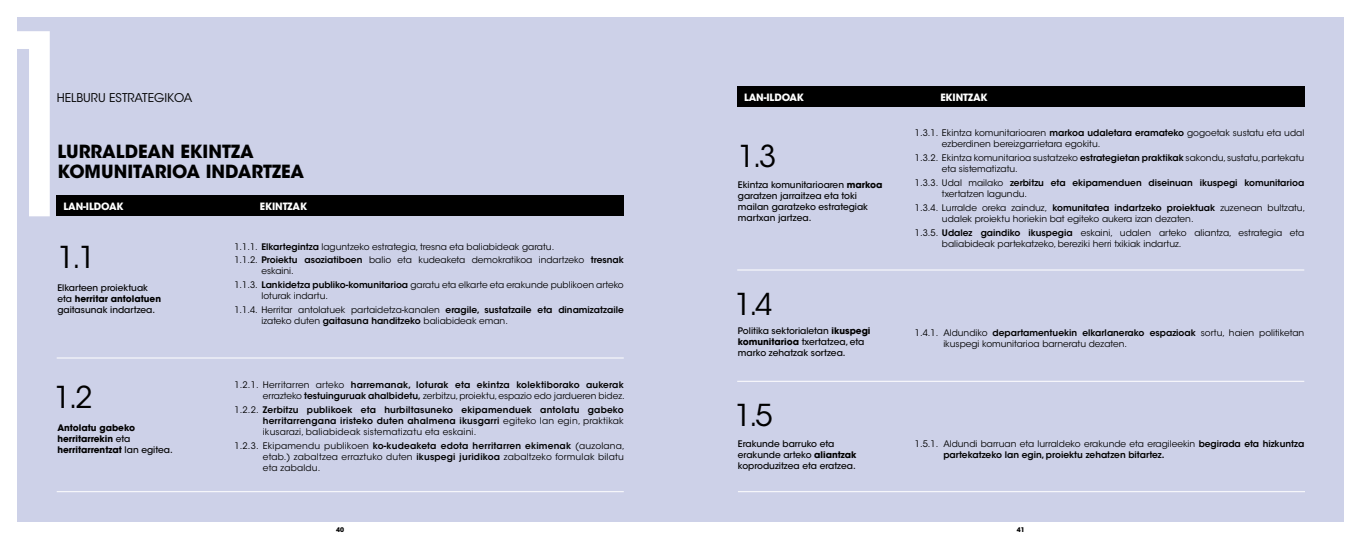
<style>
.page{position:relative;width:1361px;height:539px;background:#fff}
.page>*{position:absolute;margin:0;border:0;box-sizing:border-box;transform-origin:0 0}
.t1{font:250px "ITC Avant Garde Std";color:#fff}
.t2{font:30px "ITC Avant Garde Std";color:#000}
.t3{font:700 18px/20px "ITC Avant Garde Std";color:#000}
.t4{font:12px "ITC Avant Garde Std";color:#000}
.t5{font:700 10px "ITC Avant Garde Std";letter-spacing:-.01em;color:#fff}
.t6{font:9px/11px "ITC Avant Garde Std";color:#000}
.t7{font:600 9px/11px "ITC Avant Garde Std";color:#000}
.t8{font:500 9px/11px "ITC Avant Garde Std";color:#000}
.t9{font:700 9px/11px "ITC Avant Garde Std";color:#000}
.t10{font:700 6.4px "ITC Avant Garde Std";color:#000}
.s1{font-weight:700}
.s2{font-weight:500}
.s3{font-weight:600}
.s4{font-weight:400}
</style>
<div class="page">
<div style="left:17px;top:17px;width:1327px;height:505px;background:#cdd1e8"></div>
<hr style="left:57px;top:357px;width:567px;height:1px;background:#fff">
<hr style="left:737px;top:269px;width:567px;height:1px;background:#fff">
<hr style="left:57px;top:491px;width:567px;height:1px;background:#fff">
<hr style="left:738px;top:491px;width:567px;height:1px;background:#fff">
<hr style="left:737px;top:381px;width:567px;height:1px;background:#fff">
<div style="left:57px;top:195px;width:567px;height:21px;background:#000"></div>
<div style="left:737px;top:86px;width:567px;height:21px;background:#000"></div>
<h1 class="t1" style="left:-36px;top:-26px;width:146px">1</h1>
<h3 class="t4" style="left:57px;top:90px;width:137px">HELBURU ESTRATEGIKOA</h3>
<h3 class="t3" style="left:57px;top:141px;width:248px">LURRALDEAN EKINTZA<br>KOMUNITARIOA INDARTZEA</h3>
<p class="t5" style="left:63px;top:199px;width:62px">LAN-ILDOAK</p>
<p class="t5" style="left:260px;top:199px;width:49px">EKINTZAK</p>
<h2 class="t2" style="left:57px;top:239px;width:40px">1.1</h2>
<p class="t8" style="left:57px;top:282px;width:105px">Elkarteen proiektuak eta <span class="s1">herritar antolatuen </span>gaitasunak indartzea.</p>
<h2 class="t2" style="left:54px;top:378px;width:40px">1.2</h2>
<p class="t9" style="left:57px;top:422px;width:117px">Antolatu gabeko herritarrekin <span class="s2">eta </span>herritarrentzat <span class="s2">lan egitea.</span></p>
<p class="t6" style="left:234px;top:239px;width:391px;line-height:13.8px">1.1.1. <span class="s3">Elkartegintza</span> laguntzeko estrategia, tresna eta baliabideak garatu.<br>1.1.2. <span class="s3">Proiektu asoziatiboen</span> balio eta kudeaketa demokratikoa indartzeko <span class="s3">tresnak</span></p>
<p class="t6" style="left:234px;top:264px;width:391px;line-height:13.8px;text-indent:27px">eskaini.<br>1.1.3. <span class="s3">Lankidetza publiko-komunitarioa</span> garatu eta elkarte eta erakunde publikoen arteko</p>
<p class="t6" style="left:234px;top:289px;width:391px;line-height:13.8px;text-indent:27px">loturak indartu.<br>1.1.4. Herritar antolatuek partaidetza-kanalen <span class="s3">eragile, sustatzaile eta dinamizatzaile</span></p>
<p class="t6" style="left:261px;top:315px;width:248px">izateko duten <span class="s3">gaitasuna handitzeko</span> baliabideak eman.</p>
<p class="t6" style="left:234px;top:379px;width:392px;text-align:right">1.2.1. Herritarren arteko <span class="s3">harremanak, loturak eta ekintza kolektiborako aukerak </span>errazteko <span class="s3">testuinguruak ahalbidetu,</span> zerbitzu, proiektu, espazio edo jardueren bidez.</p>
<p class="t7" style="left:263px;top:404px;width:362px;text-align:justify;text-indent:-28px"><span class="s4">1.2.2.</span> Zerbitzu publikoek eta hurbiltasuneko ekipamenduek antolatu gabeko herritarrengana iristeko duten ahalmena ikusgarri <span class="s4">egiteko lan egin, praktikak ikusarazi, baliabideak sistematizatu eta eskaini.</span></p>
<p class="t6" style="left:263px;top:440px;width:363px;text-align:justify;text-indent:-28px">1.2.3. Ekipamendu publikoen <span class="s3">ko-kudeaketa edota herritarren ekimenak</span> (auzolana, etab.) zabaltzea erraztuko duten <span class="s3">ikuspegi juridikoa</span> zabaltzeko formulak bilatu eta zabaldu.</p>
<p class="t5" style="left:744px;top:90px;width:62px">LAN-ILDOAK</p>
<h2 class="t2" style="left:738px;top:138px;width:40px">1.3</h2>
<p class="t8" style="left:738px;top:179px;width:146px">Ekintza komunitarioaren <span class="s1">markoa </span>garatzen jarraitzea eta toki mailan garatzeko estrategiak martxan jartzea.</p>
<h2 class="t2" style="left:734px;top:285px;width:40px">1.4</h2>
<p class="t8" style="left:738px;top:325px;width:134px">Politika sektorialetan <span class="s1">ikuspegi komunitarioa</span> txertatzea, eta marko zehatzak sortzea.</p>
<h2 class="t2" style="left:734px;top:397px;width:40px">1.5</h2>
<p class="t8" style="left:738px;top:438px;width:120px">Erakunde barruko eta erakunde arteko <span class="s1">aliantzak </span>koproduzitzea eta eratzea.</p>
<p class="t5" style="left:940px;top:90px;width:49px">EKINTZAK</p>
<p class="t6" style="left:942px;top:128px;width:364px;text-indent:-27px">1.3.1. Ekintza komunitarioaren <span class="s3">markoa udaletara eramateko</span> gogoetak sustatu eta udal ezberdinen bereizgarrietara egokitu.</p>
<p class="t6" style="left:942px;top:152px;width:364px;text-indent:-27px">1.3.2. Ekintza komunitarioa sustatzeko <span class="s3">estrategietan praktikak</span> sakondu, sustatu, partekatu eta sistematizatu.</p>
<p class="t7" style="left:942px;top:177px;width:364px;text-indent:-27px"><span class="s4">1.3.3. Udal mailako</span> zerbitzu eta ekipamenduen diseinuan ikuspegi komunitarioa <span class="s4">txertatzen lagundu.</span></p>
<p class="t6" style="left:942px;top:202px;width:365px;text-indent:-27px">1.3.4. Lurralde oreka zainduz, <span class="s3">komunitatea indartzeko proiektuak</span> zuzenean bultzatu, udalek proiektu horiekin bat egiteko aukera izan dezaten.</p>
<p class="t6" style="left:942px;top:227px;width:364px;text-indent:-27px">1.3.5. <span class="s3">Udalez gaindiko ikuspegia</span> eskaini, udalen arteko aliantza, estrategia eta baliabideak partekatzeko, bereziki herri txikiak indartuz.</p>
<p class="t6" style="left:943px;top:327px;width:362px;text-indent:-28px">1.4.1. Aldundiko <span class="s3">departamentuekin elkarlanerako espazioak</span> sortu, haien politiketan ikuspegi komunitarioa barneratu dezaten.</p>
<p class="t7" style="left:943px;top:438px;width:362px;text-indent:-28px"><span class="s4">1.5.1. Aldundi barruan eta lurraldeko erakunde eta eragileekin</span> begirada eta hizkuntza partekatzeko lan egin, proiektu zehatzen bitartez.</p>
<p class="t10" style="left:336px;top:525px;width:9px">40</p>
<p class="t10" style="left:1017px;top:525px;width:9px">41</p>
</div>
